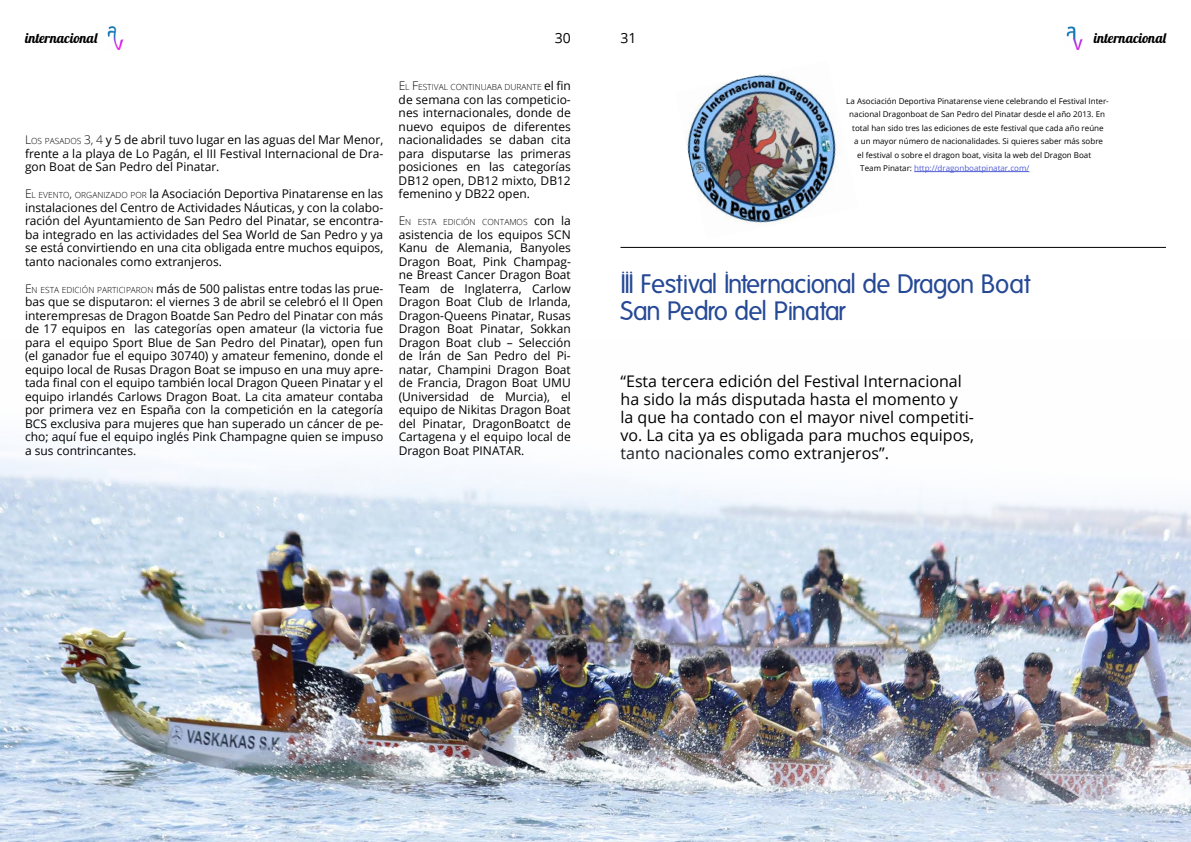
<style>
.page{position:relative;width:1191px;height:842px;background:#fff}
.page>*{position:absolute;margin:0;border:0;box-sizing:border-box;transform-origin:0 0}
.t1{font:26px/27px "Folks";letter-spacing:-.035em;color:#264996}
.t2{font:16px/18px "Open Sans";color:#000}
.t3{font:14px "Lobster 1.4";color:#000}
.t4{font:14px "Open Sans";color:#000}
.t5{font:12px/13.5px "Open Sans";color:#000;text-align:justify}
.t6{font:300 8.4px "Open Sans";color:#000}
.t7{font:8px "Open Sans";color:#000}
.t8{font:8px "Open Sans";color:#4f5cd6}
.s1{font-weight:300}
.s2{font-weight:300;font-size:8.4px}
.s3{font-size:12px}
.s4{font-weight:400;font-size:12px}
.s5{color:#000}
</style>
<div class="page">
<img style="left:107px;top:26px;width:16px;height:24px">
<img style="left:1066px;top:26px;width:17px;height:24px">
<hr style="left:620px;top:247px;width:546px;height:1px;background:#000">
<img style="left:686px;top:70px;width:150px;height:153px">
<hr style="left:914px;top:171px;width:115px;height:1px;background:#4f5cd6">
<img style="left:0;top:448px;width:1191px;height:394px">
<p class="t3" style="left:25px;top:29px;width:74px">internacional</p>
<p class="t5" style="left:25px;top:133px;width:360px"><span class="s1">L</span><span class="s2">OS PASADOS</span> <span class="s1">3, 4</span> y 5 de abril tuvo lugar en las aguas del Mar Menor, frente a la playa de Lo Pagán, el III Festival Internacional de Dra&shy;gon Boat de San Pedro del Pinatar.</p>
<p class="t5" style="left:25px;top:187px;width:360px"><span class="s1">E</span> <span class="s2">L EVENTO</span><span class="s1">,</span> <span class="s2">ORGANIZADO POR</span> la Asociación Deportiva Pinatarense en las instalaciones del Centro de Actividades Náuticas, y con la colabo&shy;ración del Ayuntamiento de San Pedro del Pinatar, se encontra&shy;ba integrado en las actividades del Sea World de San Pedro y ya se está convirtiendo en una cita obligada entre muchos equipos, tanto nacionales como extranjeros.</p>
<p class="t5" style="left:25px;top:281px;width:360px"><span class="s1">E</span> <span class="s2">N ESTA EDICIÓN PARTICIPARON</span> más de 500 palistas entre todas las prue&shy;bas que se disputaron: el viernes 3 de abril se celebró el II Open interempresas de Dragon Boatde San Pedro del Pinatar con más de 17 equipos en las categorías open amateur (la victoria fue para el equipo Sport Blue de San Pedro del Pinatar), open fun (el ganador fue el equipo 30740) y amateur femenino, donde el equipo local de Rusas Dragon Boat se impuso en una muy apre&shy;tada final con el equipo también local Dragon Queen Pinatar y el equipo irlandés Carlows Dragon Boat. La cita amateur contaba por primera vez en España con la competición en la categoría BCS exclusiva para mujeres que han superado un cáncer de pe&shy;cho; aquí fue el equipo inglés Pink Champagne quien se impuso a sus contrincantes.</p>
<p class="t4" style="left:555px;top:28px;width:18px">30</p>
<p class="t4" style="left:620px;top:28px;width:18px">31</p>
<p class="t3" style="left:1093px;top:29px;width:74px">internacional</p>
<p class="t6" style="left:399px;top:81px;width:174px"><span class="s3">E</span> L <span class="s3">F</span>ESTIVAL CONTINUABA DURANTE <span class="s4">el fin</span></p>
<p class="t5" style="left:399px;top:92px;width:174px">de semana con las competicio&shy;nes internacionales, donde de nuevo equipos de diferentes nacionalidades se daban cita para disputarse las primeras posiciones en las categorías DB12 open, DB12 mixto, DB12 femenino y DB22 open.</p>
<p class="t6" style="left:399px;top:216px;width:174px"><span class="s3">E</span> N ESTA EDICIÓN CONTAMOS <span class="s4">con la</span></p>
<p class="t5" style="left:399px;top:227px;width:174px">asistencia de los equipos SCN Kanu de Alemania, Banyoles Dragon Boat, Pink Champag&shy;ne Breast Cancer Dragon Boat Team de Inglaterra, Carlow Dragon Boat Club de Irlanda, Dragon-Queens Pinatar, Rusas Dragon Boat Pinatar, Sokkan Dragon Boat club – Selección de Irán de San Pedro del Pi&shy;natar, Champini Dragon Boat de Francia, Dragon Boat UMU (Universidad de Murcia), el equipo de Nikitas Dragon Boat del Pinatar, DragonBoatct de Cartagena y el equipo local de Dragon Boat PINATAR.</p>
<p class="t7" style="left:846px;top:95px;width:264px">La Asociación Deportiva Pinatarense viene celebrando el Festival Inter-</p>
<p class="t7" style="left:849px;top:109px;width:257px">nacional Dragonboat de San Pedro del Pinatar desde el año 2013. En</p>
<p class="t7" style="left:852px;top:122px;width:253px">total han sido tres las ediciones de este festival que cada año reúne</p>
<p class="t7" style="left:854px;top:136px;width:250px">a un mayor número de nacionalidades. Si quieres saber más sobre</p>
<p class="t7" style="left:857px;top:149px;width:235px">el festival o sobre el dragon boat, visita la web del Dragon Boat</p>
<p class="t8" style="left:860px;top:163px;width:171px"><span class="s5">Team Pinatar:</span> http://dragonboatpinatar.com/</p>
<h1 class="t1" style="left:620px;top:270px;width:411px">III Festival Internacional de Dragon Boat<br>San Pedro del Pinatar</h1>
<h2 class="t2" style="left:620px;top:372px;width:355px">“Esta tercera edición del Festival Internacional ha sido la más disputada hasta el momento y la que ha contado con el mayor nivel competiti&shy;vo. La cita ya es obligada para muchos equipos, tanto nacionales como extranjeros”.</h2>
</div>
